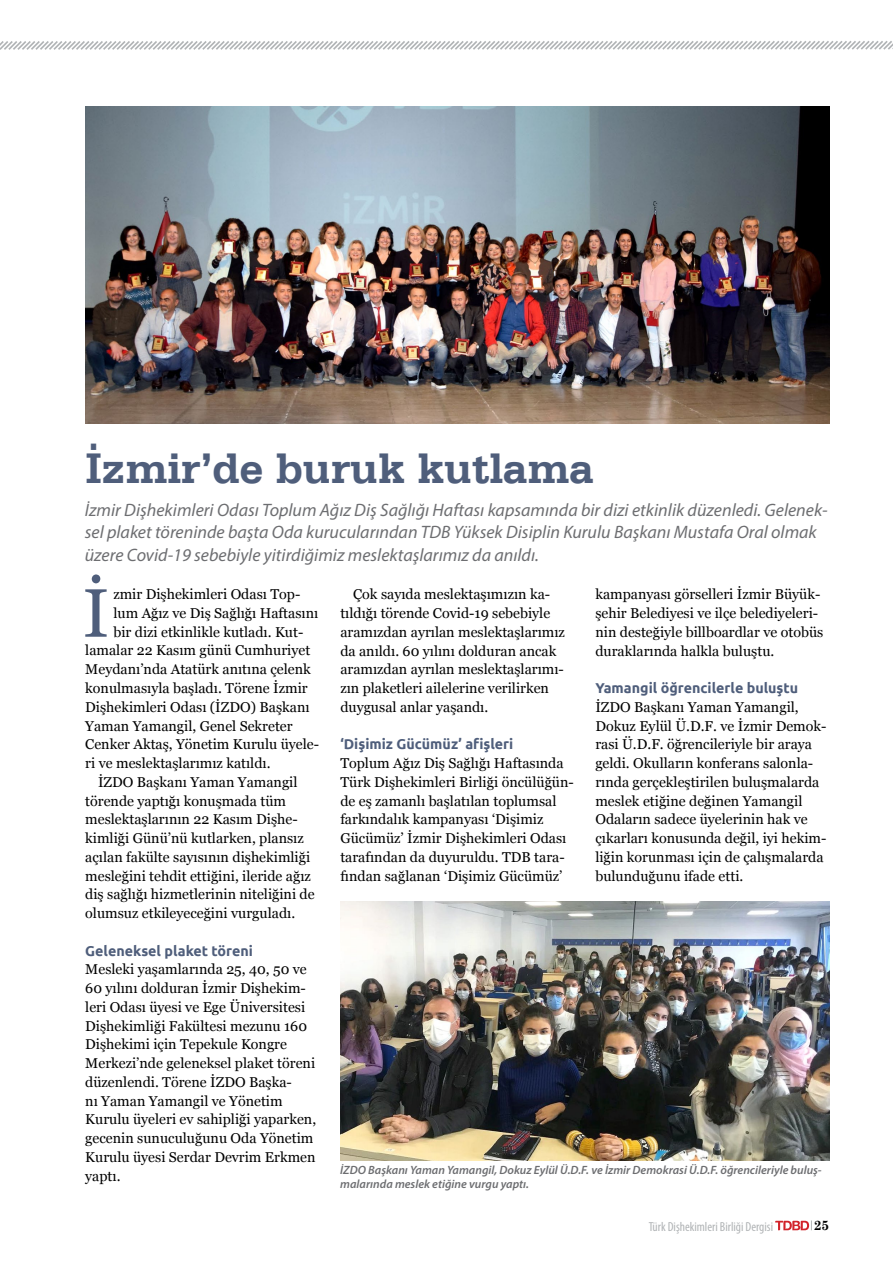
<style>
.page{position:relative;width:893px;height:1263px;background:#fff}
.page>*{position:absolute;margin:0;border:0;box-sizing:border-box;transform-origin:0 0}
.t1{font:68.4px "Georgia";color:#4f5e7b}
.t2{font:700 45px "Serifa BT";color:#4f5e7b}
.t3{font:italic 18px/22.5px "Myriad Pro";color:#6d6e71}
.t4{font:14.25px/18.8px "Georgia";color:#000}
.t5{font:700 14.25px "Ubuntu";color:#4f5e7b}
.t6{font:700 13.5px "Century Schoolbook";color:#000}
.t7{font:condensed 13.05px "Myriad Pro";color:#b1b4b6}
.t8{font:italic 600 12px/14.4px "Myriad Pro";color:#6d6e71}
</style>
<div class="page">
<svg style="left:0;top:41px;width:893px;height:9px"></svg>
<svg style="left:775px;top:1220px;width:37px;height:10px"></svg>
<img style="left:341px;top:901px;width:488px;height:259px">
<img style="left:85px;top:106px;width:745px;height:317px">
<h2 class="t2" style="left:86px;top:440px;width:510px">İzmir’de buruk kutlama</h2>
<p class="t3" style="left:85px;top:498px;width:744px">İzmir Dişhekimleri Odası Toplum Ağız Diş Sağlığı Haftası kapsamında bir dizi etkinlik düzenledi. Gelenek&shy;sel plaket töreninde başta Oda kurucularından TDB Yüksek Disiplin Kurulu Başkanı Mustafa Oral olmak üzere Covid-19 sebebiyle yitirdiğimiz meslektaşlarımız da anıldı.</p>
<h1 class="t1" style="left:83px;top:563px;width:28px">İ</h1>
<p class="t4" style="left:113px;top:584px;width:188px">zmir Dişhekimleri Odası Top-</p>
<p class="t4" style="left:113px;top:603px;width:206px">lum Ağız ve Diş Sağlığı Haftasını</p>
<p class="t4" style="left:113px;top:622px;width:192px">bir dizi etkinlikle kutladı. Kut-</p>
<p class="t4" style="left:85px;top:641px;width:226px">lamalar 22 Kasım günü Cumhuriyet</p>
<p class="t4" style="left:85px;top:659px;width:227px">Meydanı’nda Atatürk anıtına çelenk</p>
<p class="t4" style="left:85px;top:678px;width:224px">konulmasıyla başladı. Törene İzmir</p>
<p class="t4" style="left:85px;top:697px;width:226px">Dişhekimleri Odası (İZDO) Başkanı</p>
<p class="t4" style="left:85px;top:716px;width:209px">Yaman Yamangil, Genel Sekreter</p>
<p class="t4" style="left:85px;top:734px;width:235px">Cenker Aktaş, Yönetim Kurulu üyele-</p>
<p class="t4" style="left:85px;top:753px;width:187px">ri ve meslektaşlarımız katıldı.</p>
<p class="t4" style="left:98px;top:772px;width:201px">İZDO Başkanı Yaman Yamangil</p>
<p class="t4" style="left:85px;top:791px;width:202px">törende yaptığı konuşmada tüm</p>
<p class="t4" style="left:85px;top:809px;width:214px">meslektaşlarının 22 Kasım Dişhe-</p>
<p class="t4" style="left:85px;top:828px;width:220px">kimliği Günü’nü kutlarken, plansız</p>
<p class="t4" style="left:85px;top:847px;width:226px">açılan fakülte sayısının dişhekimliği</p>
<p class="t4" style="left:85px;top:866px;width:227px">mesleğini tehdit ettiğini, ileride ağız</p>
<p class="t4" style="left:85px;top:884px;width:231px">diş sağlığı hizmetlerinin niteliğini de</p>
<p class="t4" style="left:85px;top:903px;width:211px">olumsuz etkileyeceğini vurguladı.</p>
<p class="t5" style="left:85px;top:942px;width:169px">Geleneksel plaket töreni</p>
<p class="t4" style="left:85px;top:959px;width:232px">Mesleki yaşamlarında 25, 40, 50 ve<br>60 yılını dolduran İzmir Dişhekim&shy;leri Odası üyesi ve Ege Üniversitesi<br>Dişhekimliği Fakültesi mezunu 160<br>Dişhekimi için Tepekule Kongre<br>Merkezi’nde geleneksel plaket töreni düzenlendi. Törene İZDO Başka-<br>nı Yaman Yamangil ve Yönetim<br>Kurulu üyeleri ev sahipliği yaparken, gecenin sunuculuğunu Oda Yönetim<br>Kurulu üyesi Serdar Devrim Erkmen yaptı.</p>
<p class="t4" style="left:340px;top:584px;width:226px;text-indent:13px">Çok sayıda meslektaşımızın ka&shy;tıldığı törende Covid-19 sebebiyle aramızdan ayrılan meslektaşlarımız da anıldı. 60 yılını dolduran ancak aramızdan ayrılan meslektaşlarımı&shy;zın plaketleri ailelerine verilirken duygusal anlar yaşandı.</p>
<p class="t5" style="left:340px;top:736px;width:175px">‘Dişimiz Gücümüz’ afişleri</p>
<p class="t4" style="left:340px;top:753px;width:235px">Toplum Ağız Diş Sağlığı Haftasında Türk Dişhekimleri Birliği öncülüğün&shy;de eş zamanlı başlatılan toplumsal farkındalık kampanyası ‘Dişimiz Gücümüz’ İzmir Dişhekimleri Odası tarafından da duyuruldu. TDB tara&shy;fından sağlanan ‘Dişimiz Gücümüz’</p>
<p class="t4" style="left:595px;top:584px;width:230px">kampanyası görselleri İzmir Büyük&shy;şehir Belediyesi ve ilçe belediyeleri&shy;nin desteğiyle billboardlar ve otobüs duraklarında halkla buluştu.</p>
<p class="t5" style="left:595px;top:679px;width:204px">Yamangil öğrencilerle buluştu</p>
<p class="t4" style="left:595px;top:697px;width:233px">İZDO Başkanı Yaman Yamangil, Dokuz Eylül Ü.D.F. ve İzmir Demok&shy;rasi Ü.D.F. öğrencileriyle bir araya geldi. Okulların konferans salonla&shy;rında gerçekleştirilen buluşmalarda meslek etiğine değinen Yamangil Odaların sadece üyelerinin hak ve çıkarları konusunda değil, iyi hekim&shy;liğin korunması için de çalışmalarda bulunduğunu ifade etti.</p>
<p class="t8" style="left:340px;top:1162px;width:483px">İZDO Başkanı Yaman Yamangil, Dokuz Eylül Ü.D.F. ve İzmir Demokrasi Ü.D.F. öğrencileriyle buluş&shy;malarında meslek etiğine vurgu yaptı.</p>
<p class="t7" style="left:649px;top:1218px;width:126px">Türk Dişhekimleri Birliği Dergisi</p>
<p class="t6" style="left:814px;top:1217px;width:17px">25</p>
</div>
